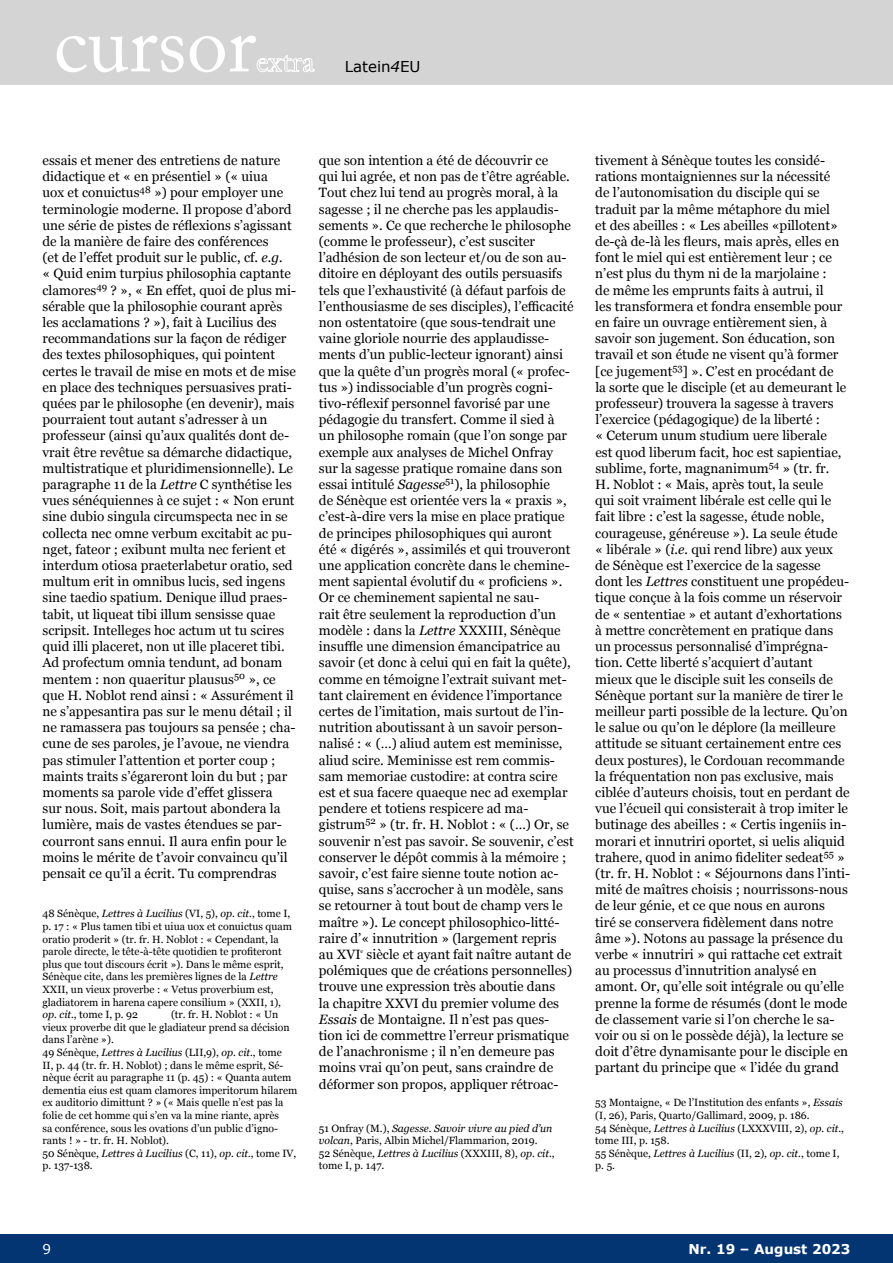
<style>
.page{position:relative;width:893px;height:1263px;background:#fff}
.page>*{position:absolute;margin:0;border:0;box-sizing:border-box;transform-origin:0 0}
.t1{font:82.5px "Adobe Caslon Pro";color:#fff}
.t2{font:15px "Verdana";color:#000}
.t3{font:13.5px/16.2px "Georgia";color:#000}
.t4{font:700 13.5px "Verdana";color:#fff}
.t5{font:13.5px "Verdana";color:#fff}
.t6{font:10.5px/12.6px "Georgia";color:#000}
.t7{font:5.7px "Georgia";color:#000}
.s1{font-family:"Adobe Caslon Pro";font-size:30px;color:#fff}
.s2{font-style:italic}
</style>
<div class="page">
<div style="left:0;top:1234px;width:893px;height:29px;background:#033572"></div>
<div style="left:0;top:0;width:893px;height:85px;background:#d4d4d4"></div>
<h1 class="t1" style="left:54px;top:-5px;width:204px">cursor</h1>
<p class="t2" style="left:256px;top:57px;width:166px"><span class="s1">extra</span> Latein<span class="s2">4</span>EU</p>
<p class="t3" style="left:43px;top:152px;width:255px">essais et mener des entretiens de nature didactique et « en présentiel » (« uiua<br>uox et conuictus<sup>48</sup> ») pour employer une terminologie moderne. Il propose d’abord une série de pistes de réflexions s’agissant de la manière de faire des conférences<br>(et de l’effet produit sur le public, cf. <span class="s2">e.g.<br></span>« Quid enim turpius philosophia captante clamores<sup>49</sup> ? », « En effet, quoi de plus mi&shy;sérable que la philosophie courant après les acclamations ? »), fait à Lucilius des recommandations sur la façon de rédiger des textes philosophiques, qui pointent certes le travail de mise en mots et de mise en place des techniques persuasives prati&shy;quées par le philosophe (en devenir), mais pourraient tout autant s’adresser à un professeur (ainsi qu’aux qualités dont de&shy;vrait être revêtue sa démarche didactique, multistratique et pluridimensionnelle). Le paragraphe 11 de la <span class="s2">Lettre</span> C synthétise les vues sénéquiennes à ce sujet : « Non erunt sine dubio singula circumspecta nec in se collecta nec omne verbum excitabit ac pu&shy;nget, fateor ; exibunt multa nec ferient et interdum otiosa praeterlabetur oratio, sed multum erit in omnibus lucis, sed ingens sine taedio spatium. Denique illud praes&shy;tabit, ut liqueat tibi illum sensisse quae scripsit. Intelleges hoc actum ut tu scires quid illi placeret, non ut ille placeret tibi.<br>Ad profectum omnia tendunt, ad bonam mentem : non quaeritur plausus<sup>50</sup> », ce que H. Noblot rend ainsi : « Assurément il ne s’appesantira pas sur le menu détail ; il ne ramassera pas toujours sa pensée ; cha&shy;cune de ses paroles, je l’avoue, ne viendra pas stimuler l’attention et porter coup ; maints traits s’égareront loin du but ; par moments sa parole vide d’effet glissera<br>sur nous. Soit, mais partout abondera la lumière, mais de vastes étendues se par&shy;courront sans ennui. Il aura enfin pour le moins le mérite de t’avoir convaincu qu’il pensait ce qu’il a écrit. Tu comprendras</p>
<p class="t6" style="left:43px;top:907px;width:251px">48 Sénèque, <span class="s2">Lettres à Lucilius</span> (VI, 5), <span class="s2">op. cit.</span>, tome I, p. 17 : « Plus tamen tibi et uiua uox et conuictus quam oratio proderit » (tr. fr. H. Noblot : « Cependant, la parole directe, le tête-à-tête quotidien te profiteront plus que tout discours écrit »). Dans le même esprit, Sénèque cite, dans les premières lignes de la <span class="s2">Lettre </span>XXII, un vieux proverbe : « Vetus proverbium est, gladiatorem in harena capere consilium » (XXII, 1), <span class="s2">op. cit.</span>, tome I, p. 92</p>
<p class="t6" style="left:43px;top:1008px;width:256px;text-indent:128px">(tr. fr. H. Noblot : « Un vieux proverbe dit que le gladiateur prend sa décision dans l’arène »).<br>49 Sénèque, <span class="s2">Lettres à Lucilius</span> (LII,9), <span class="s2">op. cit.</span>, tome<br>II, p. 44 (tr. fr. H. Noblot) ; dans le même esprit, Sé&shy;nèque écrit au paragraphe 11 (p. 45) : « Quanta autem dementia eius est quam clamores imperitorum hilarem ex auditorio dimittunt ? » (« Mais quelle n’est pas la folie de cet homme qui s’en va la mine riante, après<br>sa conférence, sous les ovations d’un public d’igno&shy;rants ! » - tr. fr. H. Noblot).<br>50 Sénèque, <span class="s2">Lettres à Lucilius</span> (C, 11), <span class="s2">op. cit.</span>, tome IV, p. 137-138.</p>
<p class="t3" style="left:319px;top:152px;width:256px">que son intention a été de découvrir ce<br>qui lui agrée, et non pas de t’être agréable.<br>Tout chez lui tend au progrès moral, à la sagesse ; il ne cherche pas les applaudis&shy;sements ». Ce que recherche le philosophe (comme le professeur), c’est susciter l’adhésion de son lecteur et/ou de son au&shy;ditoire en déployant des outils persuasifs tels que l’exhaustivité (à défaut parfois de l’enthousiasme de ses disciples), l’efficacité non ostentatoire (que sous-tendrait une vaine gloriole nourrie des applaudisse&shy;ments d’un public-lecteur ignorant) ainsi que la quête d’un progrès moral (« profec&shy;tus ») indissociable d’un progrès cogni&shy;tivo-réflexif personnel favorisé par une pédagogie du transfert. Comme il sied à un philosophe romain (que l’on songe par exemple aux analyses de Michel Onfray sur la sagesse pratique romaine dans son essai intitulé <span class="s2">Sagesse</span><sup>51</sup>), la philosophie<br>de Sénèque est orientée vers la « praxis », c’est-à-dire vers la mise en place pratique de principes philosophiques qui auront<br>été « digérés », assimilés et qui trouveront une application concrète dans le chemine&shy;ment sapiental évolutif du « proficiens ».<br>Or ce cheminement sapiental ne sau-<br>rait être seulement la reproduction d’un modèle : dans la <span class="s2">Lettre</span> XXXIII, Sénèque insuffle une dimension émancipatrice au savoir (et donc à celui qui en fait la quête), comme en témoigne l’extrait suivant met&shy;tant clairement en évidence l’importance certes de l’imitation, mais surtout de l’in&shy;nutrition aboutissant à un savoir person&shy;nalisé : « (…) aliud autem est meminisse, aliud scire. Meminisse est rem commis&shy;sam memoriae custodire: at contra scire est et sua facere quaeque nec ad exemplar pendere et totiens respicere ad ma&shy;gistrum<sup>52</sup> » (tr. fr. H. Noblot : « (…) Or, se souvenir n’est pas savoir. Se souvenir, c’est conserver le dépôt commis à la mémoire ; savoir, c’est faire sienne toute notion ac&shy;quise, sans s’accrocher à un modèle, sans se retourner à tout bout de champ vers le maître »). Le concept philosophico-litté&shy;raire d’« innutrition » (largement repris au XVI siècle et ayant fait naître autant de</p>
<p class="t7" style="left:361px;top:947px;width:4px">e</p>
<p class="t3" style="left:319px;top:962px;width:255px">polémiques que de créations personnelles) trouve une expression très aboutie dans<br>la chapitre XXVI du premier volume des <span class="s2">Essais</span> de Montaigne. Il n’est pas ques&shy;tion ici de commettre l’erreur prismatique de l’anachronisme ; il n’en demeure pas moins vrai qu’on peut, sans craindre de déformer son propos, appliquer rétroac-</p>
<p class="t6" style="left:319px;top:1121px;width:237px">51 Onfray (M.), <span class="s2">Sagesse. Savoir vivre au pied d’un volcan</span>, Paris, Albin Michel/Flammarion, 2019.<br>52 Sénèque, <span class="s2">Lettres à Lucilius</span> (XXXIII, 8), <span class="s2">op. cit.</span>, tome I, p. 147.</p>
<p class="t3" style="left:595px;top:152px;width:256px">tivement à Sénèque toutes les considé&shy;rations montaigniennes sur la nécessité<br>de l’autonomisation du disciple qui se traduit par la même métaphore du miel<br>et des abeilles : « Les abeilles «pillotent» de-çà de-là les fleurs, mais après, elles en font le miel qui est entièrement leur ; ce n’est plus du thym ni de la marjolaine :<br>de même les emprunts faits à autrui, il<br>les transformera et fondra ensemble pour en faire un ouvrage entièrement sien, à savoir son jugement. Son éducation, son travail et son étude ne visent qu’à former [ce jugement<sup>53</sup>] ». C’est en procédant de<br>la sorte que le disciple (et au demeurant le professeur) trouvera la sagesse à travers l’exercice (pédagogique) de la liberté :<br>« Ceterum unum studium uere liberale<br>est quod liberum facit, hoc est sapientiae, sublime, forte, magnanimum<sup>54</sup> » (tr. fr.<br>H. Noblot : « Mais, après tout, la seule<br>qui soit vraiment libérale est celle qui le fait libre : c’est la sagesse, étude noble, courageuse, généreuse »). La seule étude<br>« libérale » (<span class="s2">i.e.</span> qui rend libre) aux yeux de Sénèque est l’exercice de la sagesse dont les <span class="s2">Lettres</span> constituent une propédeu&shy;tique conçue à la fois comme un réservoir de « sententiae » et autant d’exhortations à mettre concrètement en pratique dans un processus personnalisé d’imprégna&shy;tion. Cette liberté s’acquiert d’autant mieux que le disciple suit les conseils de Sénèque portant sur la manière de tirer le meilleur parti possible de la lecture. Qu’on le salue ou qu’on le déplore (la meilleure attitude se situant certainement entre ces deux postures), le Cordouan recommande la fréquentation non pas exclusive, mais ciblée d’auteurs choisis, tout en perdant de vue l’écueil qui consisterait à trop imiter le butinage des abeilles : « Certis ingeniis in&shy;morari et innutriri oportet, si uelis aliquid trahere, quod in animo fideliter sedeat<sup>55</sup> » (tr. fr. H. Noblot : « Séjournons dans l’inti&shy;mité de maîtres choisis ; nourrissons-nous de leur génie, et ce que nous en aurons<br>tiré se conservera fidèlement dans notre âme »). Notons au passage la présence du verbe « innutriri » qui rattache cet extrait au processus d’innutrition analysé en amont. Or, qu’elle soit intégrale ou qu’elle prenne la forme de résumés (dont le mode de classement varie si l’on cherche le sa&shy;voir ou si on le possède déjà), la lecture se doit d’être dynamisante pour le disciple en partant du principe que « l’idée du grand</p>
<p class="t6" style="left:595px;top:1096px;width:250px">53 Montaigne, « De l’Institution des enfants », <span class="s2">Essais </span>(I, 26), Paris, Quarto/Gallimard, 2009, p. 186.<br>54 Sénèque, <span class="s2">Lettres à Lucilius</span> (LXXXVIII, 2), <span class="s2">op. cit.</span>, tome III, p. 158.<br>55 Sénèque, <span class="s2">Lettres à Lucilius</span> (II, 2), <span class="s2">op. cit.</span>, tome I, p. 5.</p>
<p class="t5" style="left:43px;top:1240px;width:10px">9</p>
<p class="t4" style="left:688px;top:1240px;width:163px">Nr. 19 – August 2023</p>
</div>
